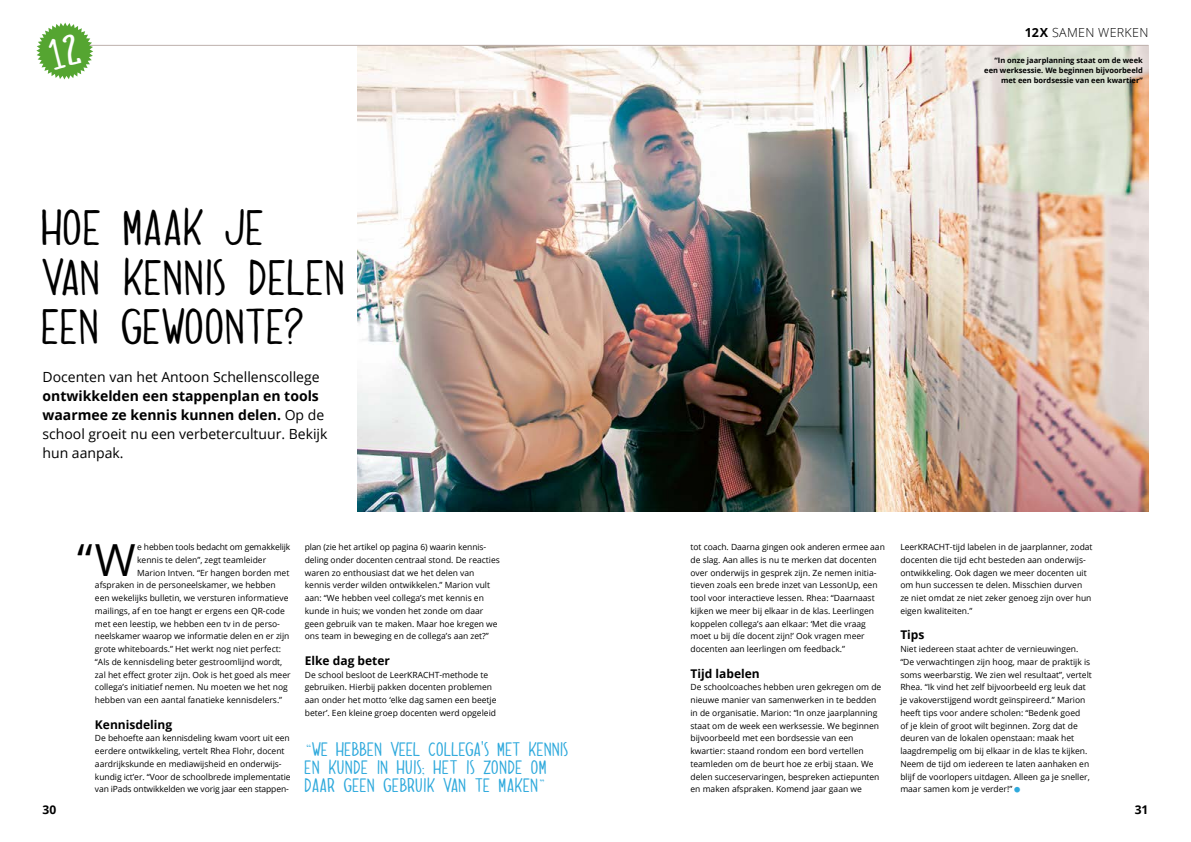
<style>
.page{position:relative;width:1191px;height:842px;background:#fff}
.page>*{position:absolute;margin:0;border:0;box-sizing:border-box;transform-origin:0 0}
.t1{font:44.2px "Open Sans";color:#000}
.t2{font:41.1px/49.4px "Dolce Caffe";letter-spacing:-.005em;color:#000}
.t3{font:16px/18px "Dolce Caffe";letter-spacing:-.005em;color:#2ea9dc}
.t4{font:700 14px/19px "Open Sans";color:#000}
.t5{font:14px "Open Sans";color:#000}
.t6{font:300 12.5px "Open Sans";letter-spacing:.025em;color:#000}
.t7{font:700 12px "Open Sans";color:#000}
.t8{font:8.5px/12.8px "Open Sans";color:#000}
.t9{font:700 7.5px/10px "Open Sans";color:#000;text-align:right}
.s1{font-weight:700}
.s2{font-weight:400}
</style>
<div class="page">
<img style="left:357px;top:46px;width:791px;height:466px">
<hr style="left:43px;top:45px;width:1105px;height:1px;background:#beb1ac">
<svg style="left:36px;top:23px;width:57px;height:56px"></svg>
<h3 class="t6" style="left:1025px;top:24px;width:125px"><span class="s1">12X</span> SAMEN WERKEN</h3>
<h2 class="t2" style="left:43px;top:203px;width:306px">HOE MAAK JE<br>VAN KENNIS DELEN<br>EEN GEWOONTE?</h2>
<h3 class="t5" style="left:43px;top:367px;width:279px">Docenten van het Antoon Schellenscollege</h3>
<h3 class="t4" style="left:43px;top:386px;width:286px">ontwikkelden een stappenplan en tools waarmee ze kennis kunnen delen. <span class="s2">Op de school groeit nu een verbetercultuur. Bekijk hun aanpak.</span></h3>
<h1 class="t1" style="left:77px;top:529px;width:60px">“W</h1>
<p class="t8" style="left:137px;top:540px;width:154px">e hebben tools bedacht om gemakkelijk</p>
<p class="t8" style="left:137px;top:553px;width:130px">kennis te delen”, zegt teamleider</p>
<p class="t8" style="left:137px;top:566px;width:154px">Marion Intven. “Er hangen borden met</p>
<p class="t8" style="left:95px;top:578px;width:182px">afspraken in de personeelskamer, we hebben</p>
<p class="t8" style="left:95px;top:591px;width:195px">een wekelijks bulletin, we versturen informatieve</p>
<p class="t8" style="left:95px;top:604px;width:191px">mailings, af en toe hangt er ergens een QR-code</p>
<p class="t8" style="left:95px;top:617px;width:186px">met een leestip, we hebben een tv in de perso-</p>
<p class="t8" style="left:95px;top:630px;width:196px">neelskamer waarop we informatie delen en er zijn</p>
<p class="t8" style="left:95px;top:642px;width:187px">grote whiteboards.” Het werkt nog niet perfect:</p>
<p class="t8" style="left:95px;top:655px;width:189px">“Als de kennisdeling beter gestroomlijnd wordt,</p>
<p class="t8" style="left:95px;top:668px;width:197px">zal het effect groter zijn. Ook is het goed als meer</p>
<p class="t8" style="left:95px;top:681px;width:194px">collega’s initiatief nemen. Nu moeten we het nog</p>
<p class="t8" style="left:95px;top:693px;width:189px">hebben van een aantal fanatieke kennisdelers.”</p>
<h3 class="t7" style="left:95px;top:716px;width:79px">Kennisdeling</h3>
<p class="t8" style="left:95px;top:732px;width:197px">De behoefte aan kennisdeling kwam voort uit een eerdere ontwikkeling, vertelt Rhea Flohr, docent aardrijkskunde en mediawijsheid en onderwijs&shy;kundig ict’er. “Voor de schoolbrede implementatie van iPads ontwikkelden we vorig jaar een stappen-</p>
<p class="t8" style="left:305px;top:540px;width:196px">plan (zie het artikel op pagina 6) waarin kennis&shy;deling onder docenten centraal stond. De reacties waren zo enthousiast dat we het delen van kennis verder wilden ontwikkelen.” Marion vult aan: “We hebben veel collega’s met kennis en kunde in huis; we vonden het zonde om daar geen gebruik van te maken. Maar hoe kregen we ons team in beweging en de collega’s aan zet?”</p>
<h3 class="t7" style="left:305px;top:652px;width:87px">Elke dag beter</h3>
<p class="t8" style="left:305px;top:668px;width:193px">De school besloot de LeerKRACHT-methode te gebruiken. Hierbij pakken docenten problemen aan onder het motto ‘elke dag samen een beetje beter’. Een kleine groep docenten werd opgeleid</p>
<h3 class="t3" style="left:305px;top:740px;width:266px">“WE HEBBEN VEEL COLLEGA’S MET KENNIS<br>EN KUNDE IN HUIS; HET IS ZONDE OM<br>DAAR GEEN GEBRUIK VAN TE MAKEN”</h3>
<p class="t9" style="left:984px;top:55px;width:160px">“In onze jaarplanning staat om de week een werksessie. We beginnen bijvoorbeeld met een bordsessie van een kwartier”</p>
<p class="t8" style="left:690px;top:540px;width:196px">tot coach. Daarna gingen ook anderen ermee aan de slag. Aan alles is nu te merken dat docenten over onderwijs in gesprek zijn. Ze nemen initia&shy;tieven zoals een brede inzet van LessonUp, een tool voor interactieve lessen. Rhea: “Daarnaast kijken we meer bij elkaar in de klas. Leerlingen koppelen collega’s aan elkaar: ‘Met die vraag moet u bij díe docent zijn!’ Ook vragen meer docenten aan leerlingen om feedback.”</p>
<h3 class="t7" style="left:690px;top:665px;width:71px">Tijd labelen</h3>
<p class="t8" style="left:690px;top:681px;width:192px">De schoolcoaches hebben uren gekregen om de nieuwe manier van samenwerken in te bedden in de organisatie. Marion: “In onze jaarplanning staat om de week een werksessie. We beginnen bijvoorbeeld met een bordsessie van een kwartier: staand rondom een bord vertellen teamleden om de beurt hoe ze erbij staan. We delen succeservaringen, bespreken actiepunten en maken afspraken. Komend jaar gaan we</p>
<p class="t8" style="left:900px;top:540px;width:194px">LeerKRACHT-tijd labelen in de jaarplanner, zodat docenten die tijd echt besteden aan onderwijs&shy;ontwikkeling. Ook dagen we meer docenten uit om hun successen te delen. Misschien durven ze niet omdat ze niet zeker genoeg zijn over hun eigen kwaliteiten.”</p>
<h3 class="t7" style="left:900px;top:626px;width:26px">Tips</h3>
<p class="t8" style="left:900px;top:642px;width:193px">Niet iedereen staat achter de vernieuwingen. “De verwachtingen zijn hoog, maar de praktijk is soms weerbarstig. We zien wel resultaat”, vertelt Rhea. “Ik vind het zelf bijvoorbeeld erg leuk dat je vakoverstijgend wordt geïnspireerd.” Marion heeft tips voor andere scholen: “Bedenk goed<br>of je klein of groot wilt beginnen. Zorg dat de deuren van de lokalen openstaan: maak het laagdrempelig om bij elkaar in de klas te kijken.<br>Neem de tijd om iedereen te laten aanhaken en blijf de voorlopers uitdagen. Alleen ga je sneller, maar samen kom je verder!”</p>
<h3 class="t7" style="left:43px;top:801px;width:15px">30</h3>
<h3 class="t7" style="left:1134px;top:801px;width:15px">31</h3>
</div>
